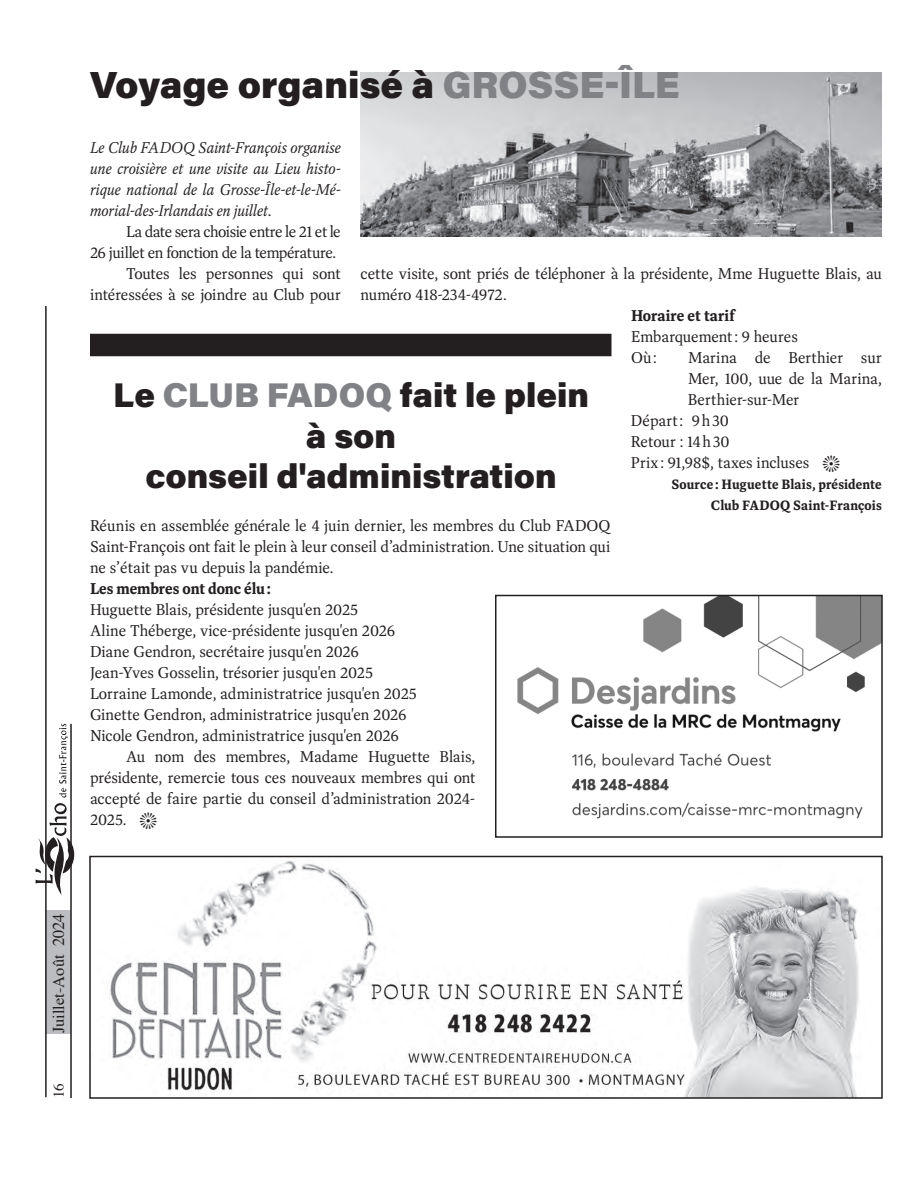
<style>
.page{position:relative;width:918px;height:1188px;background:#fff}
.page>*{position:absolute;margin:0;border:0;box-sizing:border-box;transform-origin:0 0}
.t1{font:36.9px "Acumin Variable Concept";color:#231f20;scale:.89 1}
.t2{font:33.6px/40.5px "Acumin Variable Concept";color:#231f20;text-align:center;scale:.89 1}
.t3{font:16.5px "Times";color:#231f20}
.t4{font:15.9px/21px "Dashiell Text";letter-spacing:-.015em;color:#231f20}
.t5{font:italic 15.9px/21px "Dashiell Text";letter-spacing:-.005em;color:#231f20;text-align:justify}
.t6{font:700 15.9px "Dashiell Text";letter-spacing:-.01em;color:#231f20}
.t7{font:15.9px "Dashiell Text";letter-spacing:.005em;color:#231f20}
.t8{font:15px "Times";color:#231f20}
.t9{font:700 13.8px/21px "Dashiell Text";color:#231f20;text-align:right}
.s1{color:#808285}
.s2{font-style:normal}
.s3{font-size:21px}
</style>
<div class="page">
<div style="left:46px;top:910px;width:25px;height:124px;background:#bcbdc0"></div>
<hr style="left:70px;top:724px;width:2px;height:374px;background:#231f20">
<hr style="left:45px;top:306px;width:2px;height:791px;background:#231f20">
<svg style="left:36px;top:724px;width:38px;height:171px"></svg>
<img style="left:360px;top:72px;width:522px;height:164px">
<img style="left:110px;top:861px;width:749px;height:235px">
<div style="left:89px;top:856px;width:794px;height:243px;border:2px solid #231f20"></div>
<img style="left:517px;top:598px;width:363px;height:221px">
<div style="left:495px;top:595px;width:388px;height:243px;border:2px solid #231f20"></div>
<div style="left:90px;top:334px;width:522px;height:22px;background:#231f20"></div>
<h1 class="t1" style="left:90px;top:59px;width:664px">Voyage organisé à <span class="s1">GROSSE-ÎLE</span></h1>
<p class="t5" style="left:90px;top:137px;width:253px">Le Club FADOQ Saint-François organise une croisière et une visite au Lieu histo&shy;rique national de la Grosse-Île-et-le-Mé&shy;morial-des-Irlandais en juillet<span class="s2">.</span></p>
<p class="t4" style="left:90px;top:221px;width:253px;text-align:right">La date sera choisie entre le 21 et le<br>26 juillet en fonction de la température.<br>Toutes les personnes qui sont intéressées à se joindre au Club pour</p>
<p class="t4" style="left:360px;top:263px;width:523px">cette visite, sont priés de téléphoner à la présidente, Mme Huguette Blais, au numéro 418-234-4972.</p>
<p class="t6" style="left:631px;top:306px;width:105px">Horaire et tarif</p>
<p class="t4" style="left:631px;top:326px;width:168px">Embarquement: 9 heures<br>Où:</p>
<p class="t4" style="left:688px;top:347px;width:196px">Marina de Berthier sur</p>
<p class="t4" style="left:688px;top:368px;width:196px">Mer, 100, uue de la Marina,</p>
<p class="t4" style="left:688px;top:389px;width:113px">Berthier-sur-Mer</p>
<p class="t7" style="left:631px;top:411px;width:99px">Départ: 9h30</p>
<p class="t4" style="left:631px;top:431px;width:100px">Retour : 14h30</p>
<p class="t4" style="left:631px;top:452px;width:212px">Prix: 91,98$, taxes incluses <span class="s3">❀</span></p>
<p class="t9" style="left:671px;top:474px;width:212px">Source : Huguette Blais, présidente<br>Club FADOQ Saint-François</p>
<h2 class="t2" style="left:113px;top:374px;width:536px">Le <span class="s1">CLUB FADOQ</span> fait le plein à son<br>conseil d'administration</h2>
<p class="t4" style="left:90px;top:515px;width:522px;text-align:justify">Réunis en assemblée générale le 4 juin dernier, les membres du Club FADOQ Saint-François ont fait le plein à leur conseil d’administration. Une situation qui ne s’était pas vu depuis la pandémie.</p>
<p class="t6" style="left:90px;top:579px;width:182px">Les membres ont donc élu:</p>
<p class="t4" style="left:90px;top:599px;width:328px">Huguette Blais, présidente jusqu'en 2025<br>Aline Théberge, vice-présidente jusqu'en 2026<br>Diane Gendron, secrétaire jusqu'en 2026<br>Jean-Yves Gosselin, trésorier jusqu'en 2025<br>Lorraine Lamonde, administratrice jusqu'en 2025<br>Ginette Gendron, administratrice jusqu'en 2026<br>Nicole Gendron, administratrice jusqu'en 2026</p>
<p class="t4" style="left:90px;top:746px;width:387px;text-align:justify;text-indent:36px">Au nom des membres, Madame Huguette Blais, présidente, remercie tous ces nouveaux membres qui ont accepté de faire partie du conseil d’administration 2024- 2025. <span class="s3">❀</span></p>
<p class="t3" style="left:43px;top:1033px;width:122px;rotate:-90deg">Juillet-Août 2024</p>
<p class="t8" style="left:45px;top:1098px;width:16px;rotate:-90deg">16</p>
</div>
